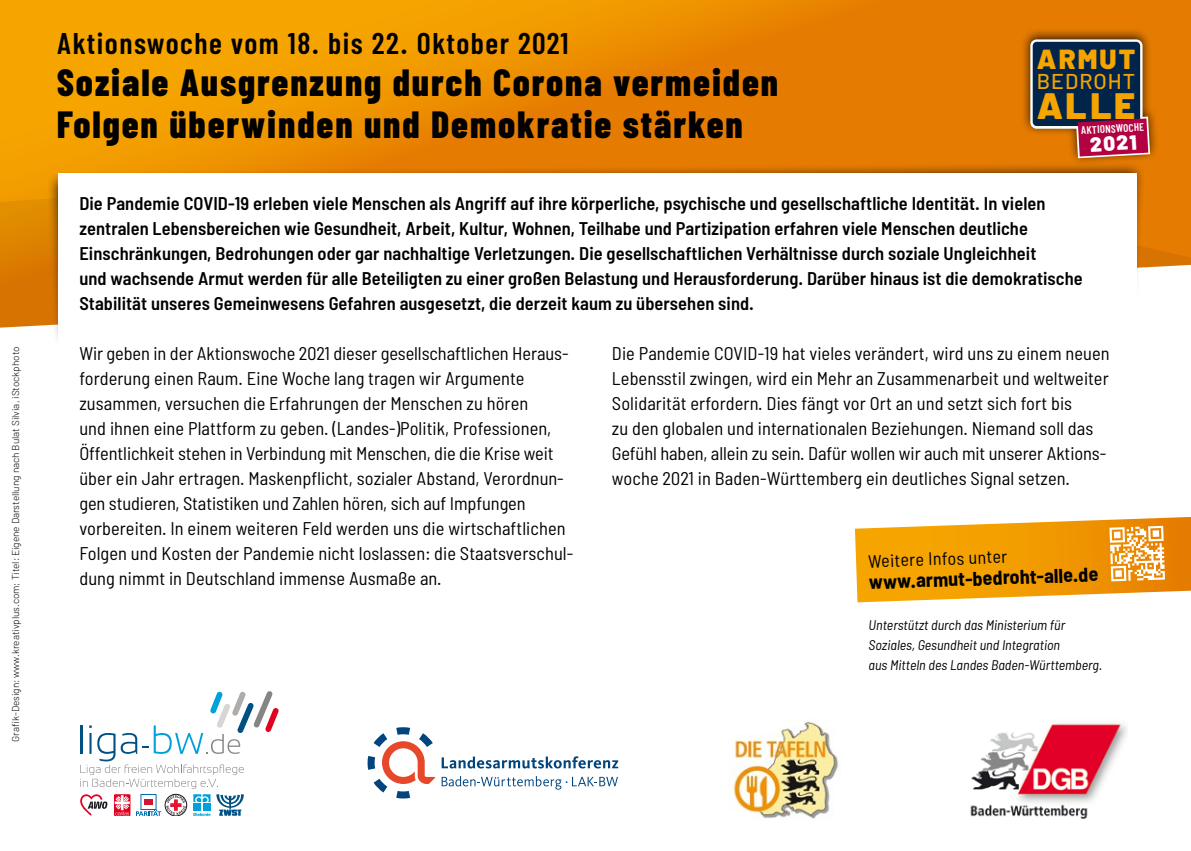
<style>
.page{position:relative;width:1191px;height:851px;background:#fff}
.page>*{position:absolute;margin:0;border:0;box-sizing:border-box;transform-origin:0 0}
.t1{font:800 38px/42px "Barlow Condensed";letter-spacing:.05em;color:#000}
.t2{font:900 36.8px "Barlow";color:#f6a400}
.t3{font:600 30px "Barlow Condensed";letter-spacing:.05em;color:#000}
.t4{font:900 27.6px "Barlow";letter-spacing:.075em;color:#f6a400}
.t5{font:500 21.6px "Barlow";letter-spacing:.045em;color:#f6a400}
.t6{font:900 20.6px "Barlow";color:#fff}
.t7{font:700 semi-condensed 20px "Barlow";color:#000}
.t8{font:semi-condensed 18.4px/25px "Barlow";letter-spacing:.005em;color:#000}
.t9{font:600 semi-condensed 18.4px/25px "Barlow";letter-spacing:.005em;color:#000}
.t10{font:semi-condensed 18px "Barlow";color:#000}
.t11{font:italic semi-condensed 14px/20px "Barlow";color:#000}
.t12{font:600 11px "Barlow Condensed";color:#fff}
.t13{font:300 10px "Barlow";color:#000}
</style>
<div class="page">
<svg style="left:0;top:0;width:1191px;height:173px"></svg>
<svg style="left:0;top:173px;width:1191px;height:154px"></svg>
<div style="left:47px;top:161px;width:1098px;height:188px;background:#000;opacity:.75"></div>
<div style="left:58px;top:173px;width:1078px;height:206px;background:#fff"></div>
<div style="left:1020px;top:27px;width:138px;height:137px;background:#000;opacity:.75"></div>
<div style="left:1030px;top:39px;width:112px;height:90px;border:5px solid #fff;border-radius:4px"></div>
<div style="left:1032px;top:42px;width:108px;height:84px;background:#00244a;border-radius:4px"></div>
<svg style="left:1074px;top:115px;width:78px;height:45px"></svg>
<img style="left:733px;top:721px;width:106px;height:98px">
<img style="left:970px;top:723px;width:157px;height:96px">
<svg style="left:367px;top:727px;width:68px;height:71px"></svg>
<svg style="left:441px;top:756px;width:177px;height:12px"></svg>
<svg style="left:441px;top:776px;width:177px;height:13px"></svg>
<svg style="left:80px;top:691px;width:198px;height:124px"></svg>
<svg style="left:855px;top:517px;width:336px;height:85px"></svg>
<p class="t13" style="left:9px;top:741px;width:396px;rotate:-90deg">Grafik-Design: www.kreativplus.com; Titel: Eigene Darstellung nach Bulat Silvia, iStockphoto</p>
<h3 class="t3" style="left:57px;top:25px;width:513px">Aktionswoche vom 18. bis 22. Oktober 2021</h3>
<h1 class="t1" style="left:57px;top:61px;width:723px">Soziale Ausgrenzung durch Corona vermeiden<br>Folgen überwinden und Demokratie stärken</h1>
<h3 class="t4" style="left:1037px;top:42px;width:100px">ARMUT</h3>
<p class="t5" style="left:1037px;top:67px;width:100px">BEDROHT</p>
<h2 class="t2" style="left:1037px;top:82px;width:100px">ALLE</h2>
<p class="t12" style="left:1080px;top:123px;width:65px;rotate:-3deg">AKTIONSWOCHE</p>
<p class="t6" style="left:1089px;top:132px;width:48px;rotate:-3deg">2021</p>
<p class="t9" style="left:79px;top:190px;width:1005px">Die Pandemie COVID-19 erleben viele Menschen als Angriff auf ihre körperliche, psychische und gesellschaftliche Identität. In vielen zentralen Lebensbereichen wie Gesundheit, Arbeit, Kultur, Wohnen, Teilhabe und Partizipation erfahren viele Menschen deutliche Einschränkungen, Bedrohungen oder gar nachhaltige Verletzungen. Die gesellschaftlichen Verhältnisse durch soziale Ungleichheit<br>und wachsende Armut werden für alle Beteiligten zu einer großen Belastung und Herausforderung. Darüber hinaus ist die demokratische Stabilität unseres Gemeinwesens Gefahren ausgesetzt, die derzeit kaum zu übersehen sind.</p>
<p class="t8" style="left:79px;top:340px;width:495px">Wir geben in der Aktionswoche 2021 dieser gesellschaftlichen Heraus&shy;forderung einen Raum. Eine Woche lang tragen wir Argumente zusammen, versuchen die Erfahrungen der Menschen zu hören<br>und ihnen eine Plattform zu geben. (Landes-)Politik, Professionen, Öffentlichkeit stehen in Verbindung mit Menschen, die die Krise weit über ein Jahr ertragen. Maskenpflicht, sozialer Abstand, Verordnun&shy;gen studieren, Statistiken und Zahlen hören, sich auf Impfungen vorbereiten. In einem weiteren Feld werden uns die wirtschaftlichen Folgen und Kosten der Pandemie nicht loslassen: die Staatsverschul&shy;dung nimmt in Deutschland immense Ausmaße an.</p>
<p class="t8" style="left:612px;top:340px;width:499px">Die Pandemie COVID-19 hat vieles verändert, wird uns zu einem neuen Lebensstil zwingen, wird ein Mehr an Zusammenarbeit und weltweiter Solidarität erfordern. Dies fängt vor Ort an und setzt sich fort bis<br>zu den globalen und internationalen Beziehungen. Niemand soll das Gefühl haben, allein zu sein. Dafür wollen wir auch mit unserer Aktions&shy;woche 2021 in Baden-Württemberg ein deutliches Signal setzen.</p>
<p class="t10" style="left:868px;top:550px;width:140px;rotate:-2deg">Weitere Infos unter</p>
<p class="t7" style="left:868px;top:569px;width:231px;rotate:-2deg">www.armut-bedroht-alle.de</p>
<p class="t11" style="left:868px;top:614px;width:235px">Unterstützt durch das Ministerium für<br>Soziales, Gesundheit und Integration<br>aus Mitteln des Landes Baden-Württemberg.</p>
</div>
